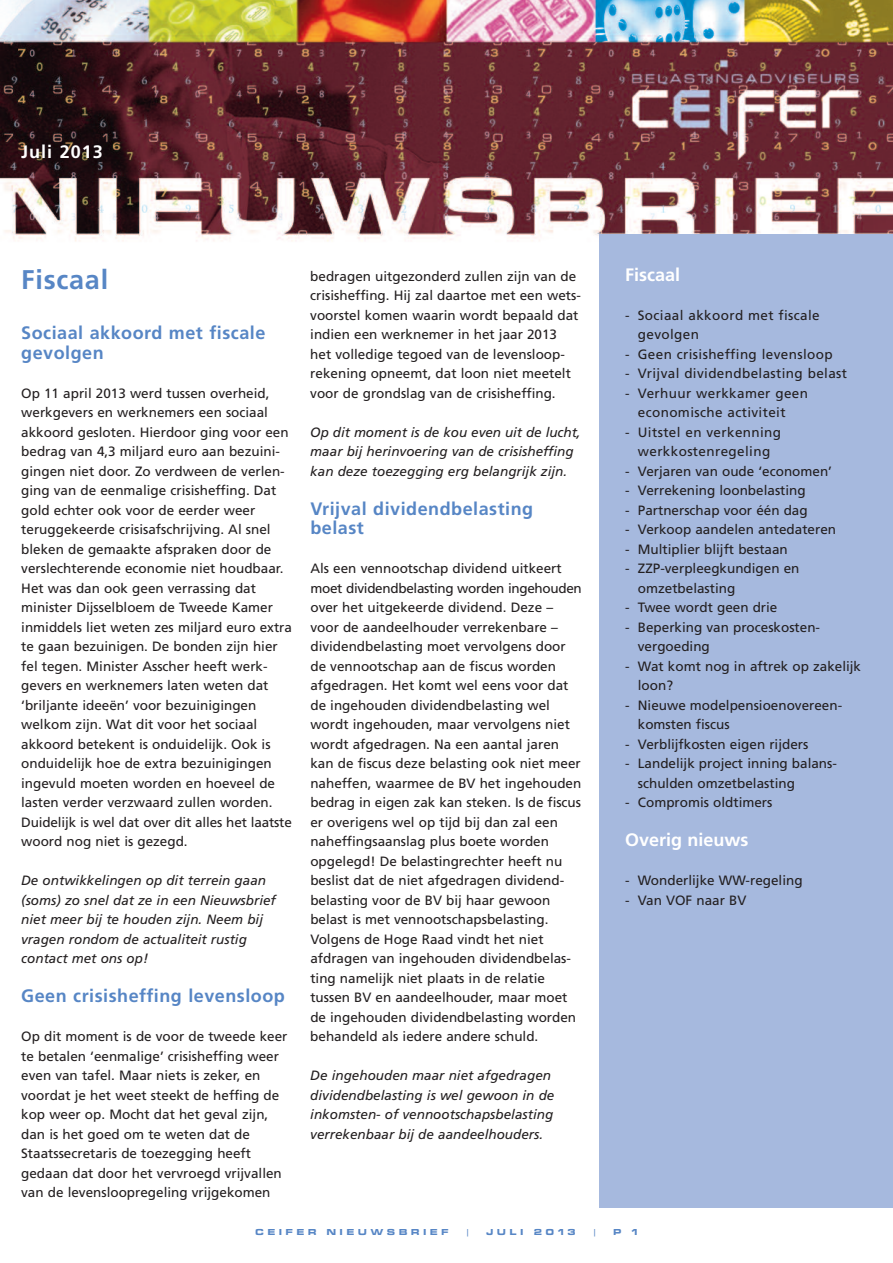
<style>
.page{position:relative;width:893px;height:1263px;background:#fff}
.page>*{position:absolute;margin:0;border:0;box-sizing:border-box;transform-origin:0 0}
.t1{font:700 27px "Frutiger";letter-spacing:.03em;color:#5786c5}
.t2{font:700 18px/19.5px "Frutiger";letter-spacing:.03em;color:#5786c5}
.t3{font:700 18px "Frutiger";color:#fff}
.t4{font:700 18px "Frutiger";letter-spacing:.055em;color:#fff}
.t5{font:13.5px/19.5px "Frutiger";color:#231f20}
.t6{font:italic 13.5px/19.5px "Frutiger";color:#231f20}
.t7{font:13.5px/19.5px "Frutiger";letter-spacing:.03em;color:#231f20}
.t8{font:9px "Microgramma D Bold Exte";letter-spacing:.45em;color:#5786c5}
.t9{font:9px "Microgramma D Medi Exte";color:#5786c5}
</style>
<div class="page">
<img style="left:0;top:0;width:893px;height:639px">
<div style="left:600px;top:234px;width:293px;height:974px;background:#a6b9de"></div>
<h2 class="t4" style="left:21px;top:145px;width:83px">Juli 2013</h2>
<h1 class="t1" style="left:21px;top:269px;width:88px">Fiscaal</h1>
<h2 class="t3" style="left:625px;top:267px;width:56px">Fiscaal</h2>
<p class="t7" style="left:638px;top:306px;width:183px;text-indent:-13px">- Sociaal akkoord met fiscale gevolgen</p>
<p class="t7" style="left:625px;top:345px;width:209px">- Geen crisisheffing levensloop</p>
<p class="t7" style="left:625px;top:365px;width:223px">- Vrijval dividendbelasting belast</p>
<p class="t7" style="left:638px;top:384px;width:172px;text-indent:-13px">- Verhuur werkkamer geen economische activiteit</p>
<p class="t7" style="left:625px;top:423px;width:158px;text-align:center">- Uitstel en verkenning werkkostenregeling</p>
<p class="t5" style="left:625px;top:462px;width:208px">- Verjaren van oude ‘economen’</p>
<p class="t5" style="left:625px;top:482px;width:182px">- Verrekening loonbelasting</p>
<p class="t5" style="left:625px;top:501px;width:184px">- Partnerschap voor één dag</p>
<p class="t5" style="left:625px;top:521px;width:213px">- Verkoop aandelen antedateren</p>
<p class="t5" style="left:625px;top:540px;width:164px">- Multiplier blijft bestaan</p>
<p class="t5" style="left:638px;top:560px;width:163px;text-indent:-13px">- ZZP-verpleegkundigen en omzetbelasting</p>
<p class="t5" style="left:625px;top:599px;width:154px">- Twee wordt geen drie</p>
<p class="t5" style="left:638px;top:618px;width:184px;text-indent:-13px">- Beperking van proceskosten&shy;vergoeding</p>
<p class="t5" style="left:638px;top:657px;width:225px;text-indent:-13px">- Wat komt nog in aftrek op zakelijk loon?</p>
<p class="t5" style="left:638px;top:696px;width:206px;text-indent:-13px">- Nieuwe modelpensioenovereen&shy;komsten fiscus</p>
<p class="t5" style="left:625px;top:735px;width:185px">- Verblijfkosten eigen rijders</p>
<p class="t5" style="left:638px;top:755px;width:201px;text-indent:-13px">- Landelijk project inning balans&shy;schulden omzetbelasting</p>
<p class="t5" style="left:625px;top:794px;width:149px">- Compromis oldtimers</p>
<h2 class="t3" style="left:625px;top:833px;width:125px">Overig nieuws</h2>
<p class="t5" style="left:625px;top:872px;width:179px">- Wonderlijke WW-regeling</p>
<p class="t5" style="left:625px;top:891px;width:123px">- Van VOF naar BV</p>
<p class="t5" style="left:310px;top:267px;width:272px">bedragen uitgezonderd zullen zijn van de crisisheffing. Hij zal daartoe met een wets&shy;voorstel komen waarin wordt bepaald dat indien een werknemer in het jaar 2013 het volledige tegoed van de levensloop&shy;rekening opneemt, dat loon niet meetelt voor de grondslag van de crisisheffing.</p>
<p class="t6" style="left:310px;top:423px;width:272px">Op dit moment is de kou even uit de lucht, maar bij herinvoering van de crisisheffing kan deze toezegging erg belangrijk zijn.</p>
<h2 class="t2" style="left:310px;top:500px;width:224px">Vrijval dividendbelasting belast</h2>
<p class="t5" style="left:310px;top:560px;width:273px">Als een vennootschap dividend uitkeert moet dividendbelasting worden ingehouden over het uitgekeerde dividend. Deze – voor de aandeelhouder verrekenbare – dividendbelasting moet vervolgens door de vennootschap aan de fiscus worden afgedragen. Het komt wel eens voor dat de ingehouden dividendbelasting wel wordt ingehouden, maar vervolgens niet wordt afgedragen. Na een aantal jaren kan de fiscus deze belasting ook niet meer naheffen, waarmee de BV het ingehouden bedrag in eigen zak kan steken. Is de fiscus er overigens wel op tijd bij dan zal een naheffingsaanslag plus boete worden opgelegd! De belastingrechter heeft nu beslist dat de niet afgedragen dividend&shy;belasting voor de BV bij haar gewoon belast is met vennootschapsbelasting.<br>Volgens de Hoge Raad vindt het niet afdragen van ingehouden dividendbelas&shy;ting namelijk niet plaats in de relatie tussen BV en aandeelhouder, maar moet de ingehouden dividendbelasting worden behandeld als iedere andere schuld.</p>
<p class="t6" style="left:310px;top:1067px;width:246px">De ingehouden maar niet afgedragen dividendbelasting is wel gewoon in de inkomsten- of vennootschapsbelasting verrekenbaar bij de aandeelhouders.</p>
<h2 class="t2" style="left:21px;top:325px;width:246px">Sociaal akkoord met fiscale gevolgen</h2>
<p class="t5" style="left:21px;top:384px;width:272px">Op 11 april 2013 werd tussen overheid, werkgevers en werknemers een sociaal akkoord gesloten. Hierdoor ging voor een bedrag van 4,3 miljard euro aan bezuini&shy;gingen niet door. Zo verdween de verlen&shy;ging van de eenmalige crisisheffing. Dat gold echter ook voor de eerder weer teruggekeerde crisisafschrijving. Al snel bleken de gemaakte afspraken door de verslechterende economie niet houdbaar.<br>Het was dan ook geen verrassing dat minister Dijsselbloem de Tweede Kamer inmiddels liet weten zes miljard euro extra te gaan bezuinigen. De bonden zijn hier fel tegen. Minister Asscher heeft werk&shy;gevers en werknemers laten weten dat ‘briljante ideeën’ voor bezuinigingen welkom zijn. Wat dit voor het sociaal akkoord betekent is onduidelijk. Ook is onduidelijk hoe de extra bezuinigingen ingevuld moeten worden en hoeveel de lasten verder verzwaard zullen worden.<br>Duidelijk is wel dat over dit alles het laatste woord nog niet is gezegd.</p>
<p class="t6" style="left:21px;top:872px;width:256px">De ontwikkelingen op dit terrein gaan (soms) zo snel dat ze in een Nieuwsbrief niet meer bij te houden zijn. Neem bij vragen rondom de actualiteit rustig contact met ons op!</p>
<h2 class="t2" style="left:21px;top:988px;width:265px">Geen crisisheffing levensloop</h2>
<p class="t5" style="left:21px;top:1028px;width:268px">Op dit moment is de voor de tweede keer te betalen ‘eenmalige’ crisisheffing weer even van tafel. Maar niets is zeker, en voordat je het weet steekt de heffing de kop weer op. Mocht dat het geval zijn, dan is het goed om te weten dat de Staatssecretaris de toezegging heeft gedaan dat door het vervroegd vrijvallen van de levensloopregeling vrijgekomen</p>
<p class="t8" style="left:255px;top:1226px;width:194px">CEIFER NIEUWSBRIEF</p>
<p class="t9" style="left:465px;top:1226px;width:6px">|</p>
<p class="t8" style="left:486px;top:1226px;width:90px">JULI 2013</p>
<p class="t9" style="left:592px;top:1226px;width:6px">|</p>
<p class="t8" style="left:613px;top:1226px;width:26px">P 1</p>
</div>
